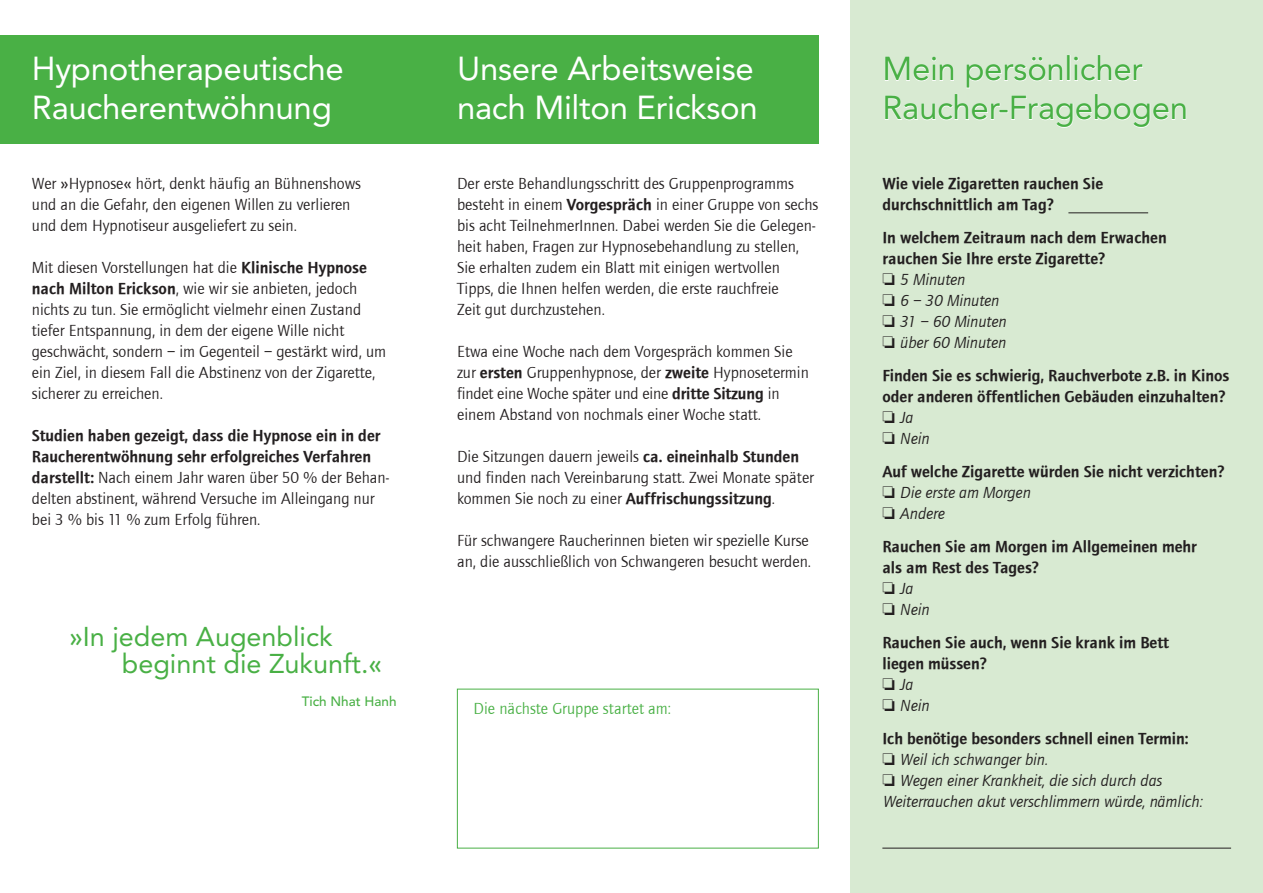
<style>
.page{position:relative;width:1263px;height:893px;background:#fff}
.page>*{position:absolute;margin:0;border:0;box-sizing:border-box;transform-origin:0 0}
.t1{font:33px/39px "Avenir";letter-spacing:-.01em;color:#fff}
.t2{font:33px/39px "Avenir";letter-spacing:-.01em;color:#49b045}
.t3{font:27px/27px "Avenir";color:#49b045}
.t4{font:16.5px/21px "Foundry Journal";color:#231f20}
.t5{font:16.5px/21px "Foundry Journal Demi";color:#231f20}
.t6{font:italic 16.5px/21px "Foundry Journal";color:#231f20}
.t7{font:16.5px "Foundry Journal";color:#49b045}
.t8{font:500 13.5px "Avenir";color:#49b045}
.s1{font-family:"Avenir";font-weight:500}
.s2{font-family:"Foundry Journal Demi"}
.s3{font-weight:500}
</style>
<div class="page">
<svg style="left:457px;top:689px;width:362px;height:159px"></svg>
<div style="left:0;top:35px;width:819px;height:109px;background:#49b045"></div>
<div style="left:850px;top:0;width:413px;height:893px;background:#d8ead2"></div>
<svg style="left:885px;top:56px;width:69px;height:25px"></svg>
<svg style="left:966px;top:57px;width:97px;height:31px"></svg>
<div style="left:1067px;top:55px;width:3px;height:26px;border:1px solid #fff"></div>
<svg style="left:1074px;top:55px;width:69px;height:26px"></svg>
<svg style="left:885px;top:94px;width:301px;height:34px"></svg>
<hr style="left:882px;top:848px;width:349px;height:1px;background:#231f20">
<hr style="left:1068px;top:213px;width:80px;height:1px;background:#231f20">
<h1 class="t1" style="left:32px;top:50px;width:314px">Hypnotherapeutische<br>Raucherentwöhnung</h1>
<p class="t4" style="left:32px;top:173px;width:331px">Wer <span class="s1">»</span>Hypnose<span class="s1">«</span> hört, denkt häufig an Bühnenshows und an die Gefahr, den eigenen Willen zu verlieren und dem Hypnotiseur ausgeliefert zu sein.</p>
<p class="t4" style="left:32px;top:257px;width:356px">Mit diesen Vorstellungen hat die <span class="s2">Klinische Hypnose nach Milton Erickson</span>, wie wir sie anbieten, jedoch nichts zu tun. Sie ermöglicht vielmehr einen Zustand tiefer Entspannung, in dem der eigene Wille nicht geschwächt, sondern – im Gegenteil – gestärkt wird, um ein Ziel, in diesem Fall die Abstinenz von der Zigarette, sicherer zu erreichen.</p>
<p class="t5" style="left:32px;top:425px;width:350px">Studien haben gezeigt, dass die Hypnose ein in der<br>Raucherentwöhnung sehr erfolgreiches Verfahren</p>
<p class="t4" style="left:32px;top:467px;width:359px"><span class="s2">darstellt:</span> Nach einem Jahr waren über 50 % der Behan&shy;delten abstinent, während Versuche im Alleingang nur bei 3 % bis 11 % zum Erfolg führen.</p>
<h2 class="t3" style="left:122px;top:624px;width:262px;text-indent:-53px"><span class="s3">»</span>In jedem Augenblick beginnt die Zukunft.<span class="s3">«</span></h2>
<p class="t8" style="left:302px;top:693px;width:96px">Tich Nhat Hanh</p>
<h1 class="t1" style="left:457px;top:49px;width:302px">Unsere Arbeitsweise nach Milton Erickson</h1>
<p class="t4" style="left:457px;top:173px;width:363px">Der erste Behandlungsschritt des Gruppenprogramms besteht in einem <span class="s2">Vorgespräch</span> in einer Gruppe von sechs bis acht TeilnehmerInnen. Dabei werden Sie die Gelegen&shy;heit haben, Fragen zur Hypnosebehandlung zu stellen, Sie erhalten zudem ein Blatt mit einigen wertvollen Tipps, die Ihnen helfen werden, die erste rauchfreie<br>Zeit gut durchzustehen.</p>
<p class="t4" style="left:457px;top:341px;width:353px">Etwa eine Woche nach dem Vorgespräch kommen Sie zur <span class="s2">ersten</span> Gruppenhypnose, der <span class="s2">zweite</span> Hypnosetermin findet eine Woche später und eine <span class="s2">dritte Sitzung</span> in einem Abstand von nochmals einer Woche statt.</p>
<p class="t4" style="left:457px;top:446px;width:358px">Die Sitzungen dauern jeweils <span class="s2">ca. eineinhalb Stunden </span>und finden nach Vereinbarung statt. Zwei Monate später kommen Sie noch zu einer <span class="s2">Auffrischungssitzung</span>.</p>
<p class="t4" style="left:457px;top:530px;width:355px">Für schwangere Raucherinnen bieten wir spezielle Kurse an, die ausschließlich von Schwangeren besucht werden.</p>
<p class="t7" style="left:474px;top:699px;width:199px">Die nächste Gruppe startet am:</p>
<h1 class="t2" style="left:882px;top:50px;width:307px">Mein persönlicher<br>Raucher-Fragebogen</h1>
<p class="t5" style="left:882px;top:173px;width:222px">Wie viele Zigaretten rauchen Sie durchschnittlich am Tag?</p>
<p class="t5" style="left:882px;top:227px;width:286px">In welchem Zeitraum nach dem Erwachen rauchen Sie Ihre erste Zigarette?</p>
<p class="t6" style="left:882px;top:270px;width:125px">❏ 5 Minuten<br>❏ 6 – 30 Minuten ❏ 31 – 60 Minuten ❏ über 60 Minuten</p>
<p class="t5" style="left:882px;top:365px;width:349px">Finden Sie es schwierig, Rauchverbote z.B. in Kinos oder anderen öffentlichen Gebäuden einzuhalten?</p>
<p class="t6" style="left:882px;top:408px;width:48px">❏ Ja ❏ Nein</p>
<p class="t5" style="left:882px;top:461px;width:344px">Auf welche Zigarette würden Sie nicht verzichten?</p>
<p class="t6" style="left:882px;top:483px;width:149px">❏ Die erste am Morgen ❏ Andere</p>
<p class="t5" style="left:882px;top:536px;width:316px">Rauchen Sie am Morgen im Allgemeinen mehr als am Rest des Tages?</p>
<p class="t6" style="left:882px;top:579px;width:48px">❏ Ja ❏ Nein</p>
<p class="t5" style="left:882px;top:632px;width:288px">Rauchen Sie auch, wenn Sie krank im Bett liegen müssen?</p>
<p class="t6" style="left:882px;top:675px;width:48px">❏ Ja ❏ Nein</p>
<p class="t5" style="left:882px;top:728px;width:308px">Ich benötige besonders schnell einen Termin:</p>
<p class="t6" style="left:882px;top:750px;width:321px">❏ Weil ich schwanger bin.<br>❏ Wegen einer Krankheit, die sich durch das<br>Weiterrauchen akut verschlimmern würde, nämlich:</p>
</div>
